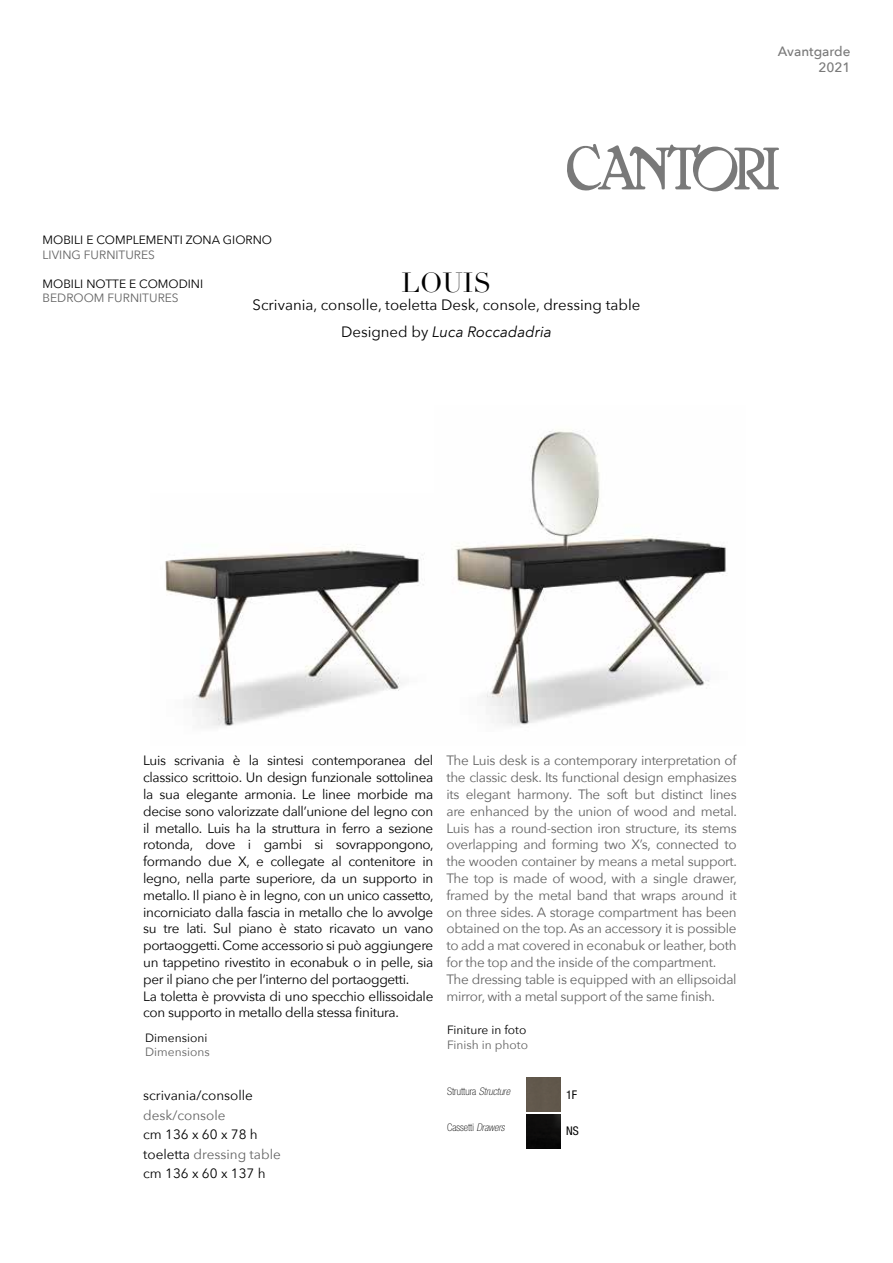
<style>
.page{position:relative;width:893px;height:1263px;background:#fff}
.page>*{position:absolute;margin:0;border:0;box-sizing:border-box;transform-origin:0 0}
.t1{font:27px "Didot";color:#000}
.t2{font:15px/27px "Avenir Next";color:#000;text-align:center}
.t3{font:13.5px/16.8px "Avenir Next";letter-spacing:-.025em;color:#000}
.t4{font:13.5px/16.8px "Avenir Next";letter-spacing:-.025em;color:#636363}
.t5{font:13.5px/19.5px "Avenir Next";color:#000}
.t6{font:500 13.5px/16.2px "Avenir Next";color:#797979;text-align:right}
.t7{font:13.5px "Avenir Next";color:#636363}
.t8{font:12px "Avenir Next";color:#000}
.t9{font:12px "Avenir Next";color:#636363}
.t10{font:condensed 12px "Helvetica Neue LT Std";color:#000}
.t11{font:100 condensed 10.5px "Helvetica Neue LT Std";color:#000}
.s1{font-style:italic}
.s2{color:#636363}
</style>
<div class="page">
<svg style="left:567px;top:144px;width:212px;height:47px"></svg>
<img style="left:165px;top:544px;width:259px;height:182px">
<img style="left:527px;top:1077px;width:34px;height:34px">
<img style="left:527px;top:1114px;width:34px;height:34px">
<img style="left:455px;top:430px;width:271px;height:296px">
<p class="t8" style="left:43px;top:230px;width:231px">MOBILI E COMPLEMENTI ZONA GIORNO</p>
<p class="t9" style="left:43px;top:245px;width:114px">LIVING FURNITURES</p>
<p class="t8" style="left:43px;top:273px;width:162px">MOBILI NOTTE E COMODINI</p>
<p class="t9" style="left:43px;top:288px;width:138px">BEDROOM FURNITURES</p>
<h1 class="t1" style="left:401px;top:267px;width:91px">LOUIS</h1>
<p class="t2" style="left:253px;top:291px;width:389px">Scrivania, consolle, toeletta Desk, console, dressing table<br>Designed by <span class="s1">Luca Roccadadria</span></p>
<p class="t6" style="left:778px;top:43px;width:74px">Avantgarde<br>2021</p>
<p class="t3" style="left:143px;top:752px;width:292px">Luis scrivania è la sintesi contemporanea del classico scrittoio. Un design funzionale sottolinea la sua elegante armonia. Le linee morbide ma decise sono valorizzate dall’unione del legno con il metallo. Luis ha la struttura in ferro a sezione rotonda, dove i gambi si sovrappongono, formando due X, e collegate al contenitore in legno, nella parte superiore, da un supporto in metallo. Il piano è in legno, con un unico cassetto, incorniciato dalla fascia in metallo che lo avvolge su tre lati. Sul piano è stato ricavato un vano portaoggetti. Come accessorio si può aggiungere un tappetino rivestito in econabuk o in pelle, sia per il piano che per l’interno del portaoggetti.<br>La toletta è provvista di uno specchio ellissoidale con supporto in metallo della stessa finitura.</p>
<p class="t4" style="left:446px;top:752px;width:292px">The Luis desk is a contemporary interpretation of the classic desk. Its functional design emphasizes its elegant harmony. The soft but distinct lines are enhanced by the union of wood and metal.<br>Luis has a round-section iron structure, its stems overlapping and forming two X’s, connected to the wooden container by means a metal support.<br>The top is made of wood, with a single drawer, framed by the metal band that wraps around it on three sides. A storage compartment has been obtained on the top. As an accessory it is possible to add a mat covered in econabuk or leather, both for the top and the inside of the compartment.<br>The dressing table is equipped with an ellipsoidal mirror, with a metal support of the same finish.</p>
<p class="t8" style="left:145px;top:1027px;width:64px">Dimensioni</p>
<p class="t9" style="left:145px;top:1042px;width:66px">Dimensions</p>
<p class="t5" style="left:143px;top:1085px;width:111px">scrivania/consolle</p>
<p class="t7" style="left:143px;top:1103px;width:84px">desk/console</p>
<p class="t5" style="left:143px;top:1124px;width:139px">cm 136 x 60 x 78 h toeletta <span class="s2">dressing table </span>cm 136 x 60 x 137 h</p>
<p class="t8" style="left:447px;top:1020px;width:81px">Finiture in foto</p>
<p class="t9" style="left:447px;top:1034px;width:82px">Finish in photo</p>
<p class="t11" style="left:447px;top:1086px;width:64px">Struttura <span class="s1">Structure</span></p>
<p class="t11" style="left:447px;top:1122px;width:59px">Cassetti <span class="s1">Drawers</span></p>
<p class="t10" style="left:566px;top:1087px;width:13px">1F</p>
<p class="t10" style="left:566px;top:1123px;width:14px">NS</p>
</div>
